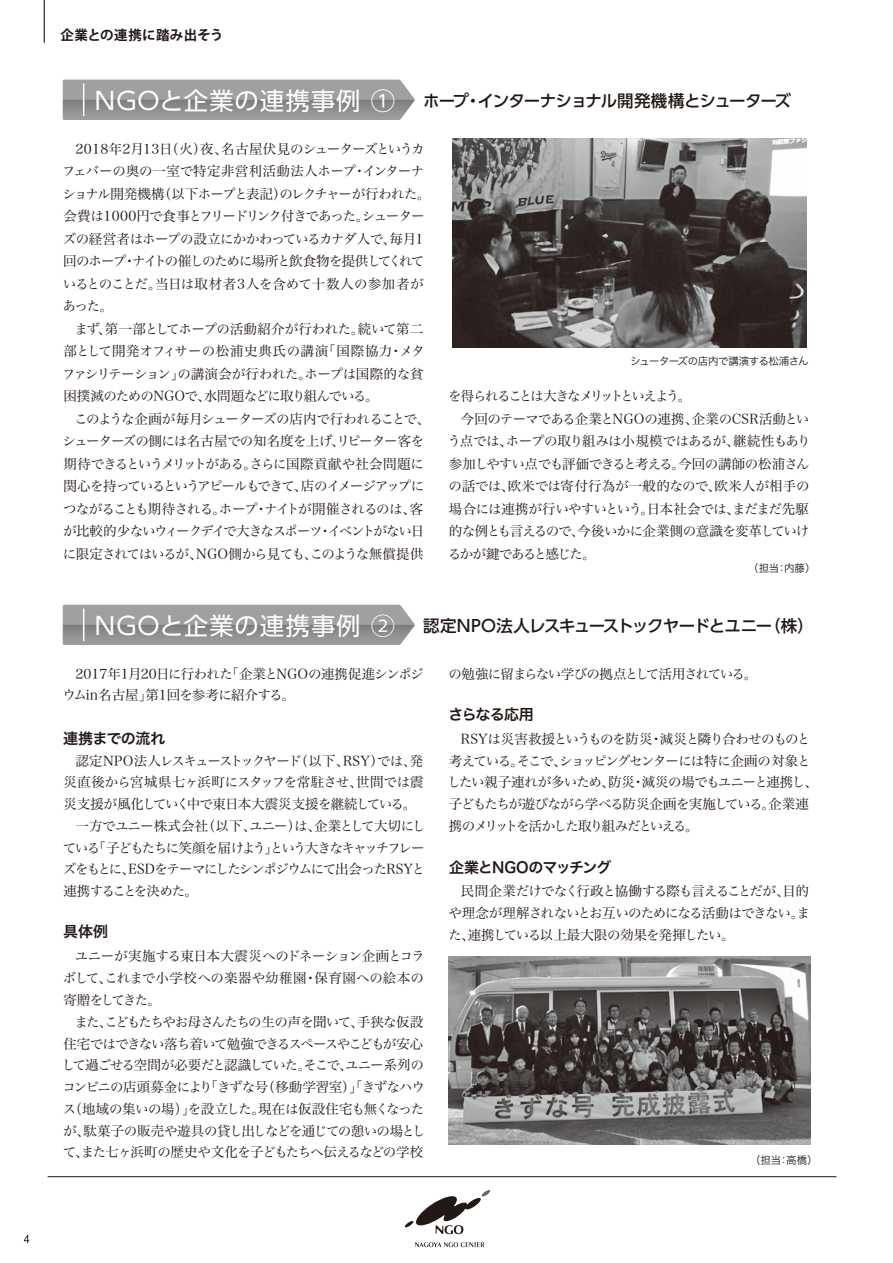
<style>
.page{position:relative;width:893px;height:1263px;background:#fff}
.page>*{position:absolute;margin:0;border:0;box-sizing:border-box;transform-origin:0 0}
.t1{font:500 16.5px "UD Shin Go Pro";letter-spacing:-.065em;color:#221815}
.t2{font:15px "Hira Kaku Pro W6";letter-spacing:-.045em;color:#221815}
.t3{font:15px "Hira Kaku Pro W6";letter-spacing:-.065em;color:#221815}
.t4{font:13.5px/22.5px "Hira Min Pro W3";letter-spacing:-.06em;color:#221815}
.t5{font:13.5px/21.8px "Hira Min Pro W3";letter-spacing:-.08em;color:#221815}
.t6{font:13.5px "Hira Min Pro W3";letter-spacing:-.04em;color:#221815}
.t7{font:13.5px "Hira Min Pro W3";letter-spacing:-.035em;color:#221815}
.t8{font:13.5px/21.8px "Hira Min Pro W3";letter-spacing:-.03em;color:#221815}
.t9{font:13.5px "Hira Min Pro W3";letter-spacing:-.1em;color:#221815}
.t10{font:13.5px "Hira Min Pro W3";letter-spacing:-.12em;color:#221815}
.t11{font:13.5px "Hira Min Pro W3";letter-spacing:-.02em;color:#221815}
.t12{font:13.5px "Hira Min Pro W3";letter-spacing:-.005em;color:#221815}
.t13{font:13.5px "Hira Min Pro W3";letter-spacing:-.155em;color:#221815}
.t14{font:700 13.5px "Koz Go Pro";letter-spacing:.03em;color:#221815}
.t15{font:13.5px "Hira Min Pro W3";letter-spacing:-.105em;color:#221815}
.t16{font:13.5px "Hira Min Pro W3";letter-spacing:-.085em;color:#221815}
.t17{font:10.5px "Hira Kaku Pro W3";letter-spacing:-.04em;color:#221815}
.s1{font-weight:400;font-size:24.3px;color:#fff}
.s2{font-family:"Koz Go Pro";font-weight:400;font-size:24.3px;color:#fff}
</style>
<div class="page">
<hr style="left:48px;top:1176px;width:788px;height:1px;background:#221815">
<svg style="left:415px;top:1242px;width:69px;height:5px"></svg>
<svg style="left:404px;top:1190px;width:87px;height:44px"></svg>
<svg style="left:24px;top:1235px;width:5px;height:8px"></svg>
<svg style="left:63px;top:80px;width:352px;height:40px;background:#989999"></svg>
<svg style="left:63px;top:605px;width:352px;height:40px;background:#989999"></svg>
<img style="left:448px;top:956px;width:362px;height:188px">
<img style="left:452px;top:139px;width:355px;height:209px">
<hr style="left:44px;top:0;width:1px;height:43px;background:#221815">
<hr style="left:83px;top:83px;width:1px;height:33px;background:#fff">
<hr style="left:83px;top:608px;width:1px;height:33px;background:#fff">
<p class="t14" style="left:60px;top:26px;width:164px">企業との連携に踏み出そう</p>
<p class="t1" style="left:95px;top:87px;width:698px"><span class="s1">NGOと企業の連携事例 ①</span> ホープ・インターナショナル開発機構とシューターズ</p>
<p class="t4" style="left:62px;top:136px;width:370px;text-indent:13px">2018年2月13日（火）夜、名古屋伏見のシューターズというカフェバーの奥の一室で特定非営利活動法人ホープ・インターナショナル開発機構（以下ホープと表記）のレクチャーが行われた。会費は1000円で食事とフリードリンク付きであった。シューターズの経営者はホープの設立にかかわっているカナダ人で、毎月1回のホープ・ナイトの催しのために場所と飲食物を提供してくれているとのことだ。当日は取材者3人を含めて十数人の参加者があった。</p>
<p class="t4" style="left:62px;top:316px;width:364px;text-align:justify;text-indent:12px">まず、第一部としてホープの活動紹介が行われた。続いて第二部として開発オフィサーの松浦史典氏の講演「国際協力・メタファシリテーション」の講演会が行われた。ホープは国際的な貧困撲滅のためのNGOで、水問題などに取り組んでいる。</p>
<p class="t4" style="left:63px;top:406px;width:369px;text-indent:11px">このような企画が毎月シューターズの店内で行われることで、シューターズの側には名古屋での知名度を上げ、リピーター客を期待できるというメリットがある。さらに国際貢献や社会問題に関心を持っているというアピールもできて、店のイメージアップにつながることも期待される。ホープ・ナイトが開催されるのは、客が比較的少ないウィークデイで大きなスポーツ・イベントがない日に限定されてはいるが、NGO側から見ても、このような無償提供</p>
<p class="t17" style="left:630px;top:352px;width:180px">シューターズの店内で講演する松浦さん</p>
<p class="t13" style="left:448px;top:385px;width:244px">を得られることは大きなメリットといえよう。</p>
<p class="t11" style="left:461px;top:407px;width:350px">今回のテーマである企業とNGOの連携、企業のCSR活動とい</p>
<p class="t6" style="left:447px;top:430px;width:365px">う点では、ホープの取り組みは小規模ではあるが、継続性もあり</p>
<p class="t4" style="left:449px;top:451px;width:362px">参加しやすい点でも評価できると考える。今回の講師の松浦さん</p>
<p class="t12" style="left:448px;top:475px;width:362px">の話では、欧米では寄付行為が一般的なので、欧米人が相手の</p>
<p class="t7" style="left:449px;top:497px;width:362px">場合には連携が行いやすいという。日本社会では、まだまだ先駆</p>
<p class="t4" style="left:449px;top:519px;width:362px">的な例とも言えるので、今後いかに企業側の意識を変革していけ</p>
<p class="t15" style="left:448px;top:542px;width:149px">るかが鍵であると感じた。</p>
<p class="t17" style="left:748px;top:558px;width:69px">（担当：内藤）</p>
<p class="t1" style="left:95px;top:612px;width:721px"><span class="s1">NGOと企業の連携事例</span> <span class="s2">②</span> 認定NPO法人レスキューストックヤードとユニー（株）</p>
<p class="t8" style="left:62px;top:661px;width:363px;text-indent:13px">2017年1月20日に行われた「企業とNGOの連携促進シンポジウムin名古屋」第1回を参考に紹介する。</p>
<p class="t5" style="left:448px;top:661px;width:310px">の勉強に留まらない学びの拠点として活用されている。</p>
<p class="t2" style="left:63px;top:724px;width:104px">連携までの流れ</p>
<p class="t4" style="left:75px;top:748px;width:350px">認定NPO法人レスキューストックヤード（以下、RSY）では、発</p>
<p class="t7" style="left:63px;top:771px;width:362px">災直後から宮城県七ヶ浜町にスタッフを常駐させ、世間では震</p>
<p class="t4" style="left:63px;top:792px;width:354px">災支援が風化していく中で東日本大震災支援を継続している。</p>
<p class="t6" style="left:75px;top:814px;width:352px">一方でユニー株式会社（以下、ユニー）は、企業として大切にし</p>
<p class="t10" style="left:63px;top:836px;width:363px">ている「子どもたちに笑顔を届けよう」という大きなキャッチフレー</p>
<p class="t9" style="left:63px;top:858px;width:364px">ズをもとに、ESDをテーマにしたシンポジウムにて出会ったRSYと</p>
<p class="t16" style="left:63px;top:880px;width:136px">連携することを決めた。</p>
<p class="t2" style="left:63px;top:917px;width:46px">具体例</p>
<p class="t4" style="left:63px;top:944px;width:363px;line-height:21.8px;text-align:justify;text-indent:12px">ユニーが実施する東日本大震災へのドネーション企画とコラボして、これまで小学校への楽器や幼稚園・保育園への絵本の寄贈をしてきた。</p>
<p class="t4" style="left:62px;top:1009px;width:365px;line-height:21.8px;text-indent:12px">また、こどもたちやお母さんたちの生の声を聞いて、手狭な仮設住宅ではできない落ち着いて勉強できるスペースやこどもが安心して過ごせる空間が必要だと認識していた。そこで、ユニー系列のコンビニの店頭募金により「きずな号（移動学習室）」「きずなハウス（地域の集いの場）」を設立した。現在は仮設住宅も無くなったが、駄菓子の販売や遊具の貸し出しなどを通じての憩いの場として、また七ヶ浜町の歴史や文化を子どもたちへ伝えるなどの学校</p>
<p class="t2" style="left:448px;top:700px;width:87px">さらなる応用</p>
<p class="t5" style="left:447px;top:727px;width:372px;text-indent:14px">RSYは災害救援というものを防災・減災と隣り合わせのものと考えている。そこで、ショッピングセンターには特に企画の対象としたい親子連れが多いため、防災・減災の場でもユニーと連携し、子どもたちが遊びながら学べる防災企画を実施している。企業連携のメリットを活かした取り組みだといえる。</p>
<p class="t3" style="left:449px;top:853px;width:164px">企業とNGOのマッチング</p>
<p class="t4" style="left:448px;top:879px;width:363px;line-height:21.8px;text-align:justify;text-indent:13px">民間企業だけでなく行政と協働する際も言えることだが、目的や理念が理解されないとお互いのためになる活動はできない。また、連携している以上最大限の効果を発揮したい。</p>
<p class="t17" style="left:750px;top:1150px;width:69px">（担当：高橋）</p>
</div>
